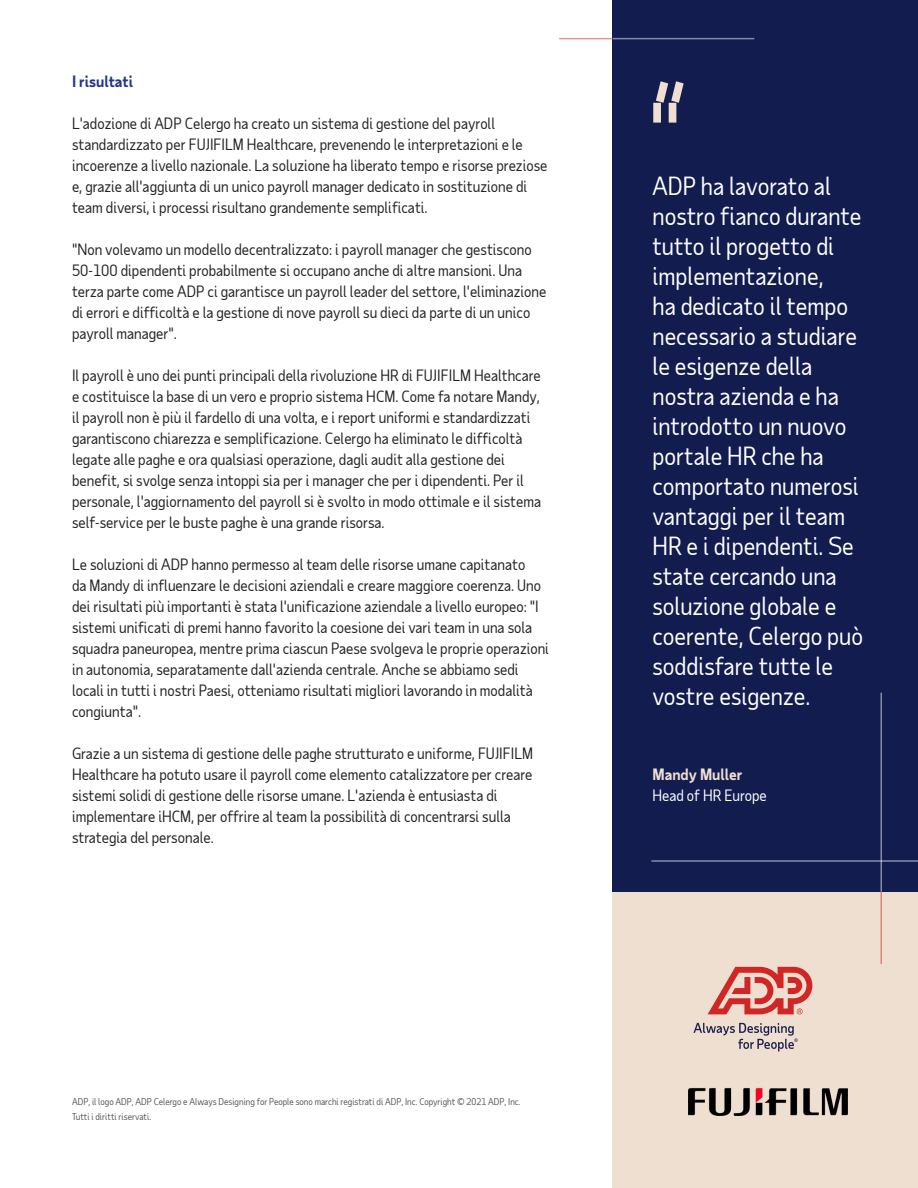
<style>
.page{position:relative;width:918px;height:1188px;background:#fff}
.page>*{position:absolute;margin:0;border:0;box-sizing:border-box;transform-origin:0 0}
.t1{font:24px/30px "Taub Sans";color:#fff}
.t2{font:15px/21px "Taub Sans";color:#222}
.t3{font:15px "Taub Sans";color:#fff}
.t4{font:700 15px "Taub Sans";color:#efdfd1}
.t5{font:700 15px "Taub Sans";color:#26328c}
.t6{font:9px/15px "Taub Sans";color:#54565a}
</style>
<div class="page">
<div style="left:613px;top:870px;width:305px;height:318px;background:#efdfd1"></div>
<div style="left:613px;top:0;width:305px;height:892px;background:#121c4e"></div>
<hr style="left:559px;top:38px;width:54px;height:1px;background:#d0271d">
<hr style="left:613px;top:38px;width:141px;height:1px;background:#fff">
<hr style="left:880px;top:892px;width:2px;height:72px;background:#d0271d">
<hr style="left:880px;top:693px;width:2px;height:199px;background:#fff">
<hr style="left:651px;top:860px;width:267px;height:2px;background:#fff">
<svg style="left:693px;top:1023px;width:105px;height:29px"></svg>
<svg style="left:708px;top:967px;width:104px;height:47px"></svg>
<svg style="left:653px;top:81px;width:31px;height:42px"></svg>
<img style="left:688px;top:1088px;width:159px;height:27px">
<p class="t5" style="left:72px;top:72px;width:63px">I risultati</p>
<p class="t2" style="left:72px;top:113px;width:477px">L'adozione di ADP Celergo ha creato un sistema di gestione del payroll standardizzato per FUJIFILM Healthcare, prevenendo le interpretazioni e le incoerenze a livello nazionale. La soluzione ha liberato tempo e risorse preziose e, grazie all'aggiunta di un unico payroll manager dedicato in sostituzione di team diversi, i processi risultano grandemente semplificati.</p>
<p class="t2" style="left:72px;top:239px;width:476px">"Non volevamo un modello decentralizzato: i payroll manager che gestiscono 50-100 dipendenti probabilmente si occupano anche di altre mansioni. Una terza parte come ADP ci garantisce un payroll leader del settore, l'eliminazione di errori e difficoltà e la gestione di nove payroll su dieci da parte di un unico payroll manager".</p>
<p class="t2" style="left:72px;top:365px;width:471px">Il payroll è uno dei punti principali della rivoluzione HR di FUJIFILM Healthcare e costituisce la base di un vero e proprio sistema HCM. Come fa notare Mandy, il payroll non è più il fardello di una volta, e i report uniformi e standardizzati garantiscono chiarezza e semplificazione. Celergo ha eliminato le difficoltà legate alle paghe e ora qualsiasi operazione, dagli audit alla gestione dei benefit, si svolge senza intoppi sia per i manager che per i dipendenti. Per il personale, l'aggiornamento del payroll si è svolto in modo ottimale e il sistema self-service per le buste paghe è una grande risorsa.</p>
<p class="t2" style="left:72px;top:554px;width:478px">Le soluzioni di ADP hanno permesso al team delle risorse umane capitanato<br>da Mandy di influenzare le decisioni aziendali e creare maggiore coerenza. Uno dei risultati più importanti è stata l'unificazione aziendale a livello europeo: "I sistemi unificati di premi hanno favorito la coesione dei vari team in una sola squadra paneuropea, mentre prima ciascun Paese svolgeva le proprie operazioni in autonomia, separatamente dall'azienda centrale. Anche se abbiamo sedi locali in tutti i nostri Paesi, otteniamo risultati migliori lavorando in modalità congiunta".</p>
<p class="t2" style="left:72px;top:743px;width:463px">Grazie a un sistema di gestione delle paghe strutturato e uniforme, FUJIFILM Healthcare ha potuto usare il payroll come elemento catalizzatore per creare sistemi solidi di gestione delle risorse umane. L'azienda è entusiasta di implementare iHCM, per offrire al team la possibilità di concentrarsi sulla strategia del personale.</p>
<p class="t6" style="left:72px;top:1094px;width:450px">ADP, il logo ADP, ADP Celergo e Always Designing for People sono marchi registrati di ADP, Inc. Copyright © 2021 ADP, Inc.<br>Tutti i diritti riservati.</p>
<p class="t1" style="left:652px;top:171px;width:212px">ADP ha lavorato al nostro fianco durante tutto il progetto di implementazione,<br>ha dedicato il tempo necessario a studiare le esigenze della nostra azienda e ha introdotto un nuovo portale HR che ha comportato numerosi vantaggi per il team<br>HR e i dipendenti. Se state cercando una soluzione globale e coerente, Celergo può soddisfare tutte le vostre esigenze.</p>
<p class="t4" style="left:652px;top:765px;width:92px">Mandy Muller</p>
<p class="t3" style="left:652px;top:786px;width:116px">Head of HR Europe</p>
</div>
